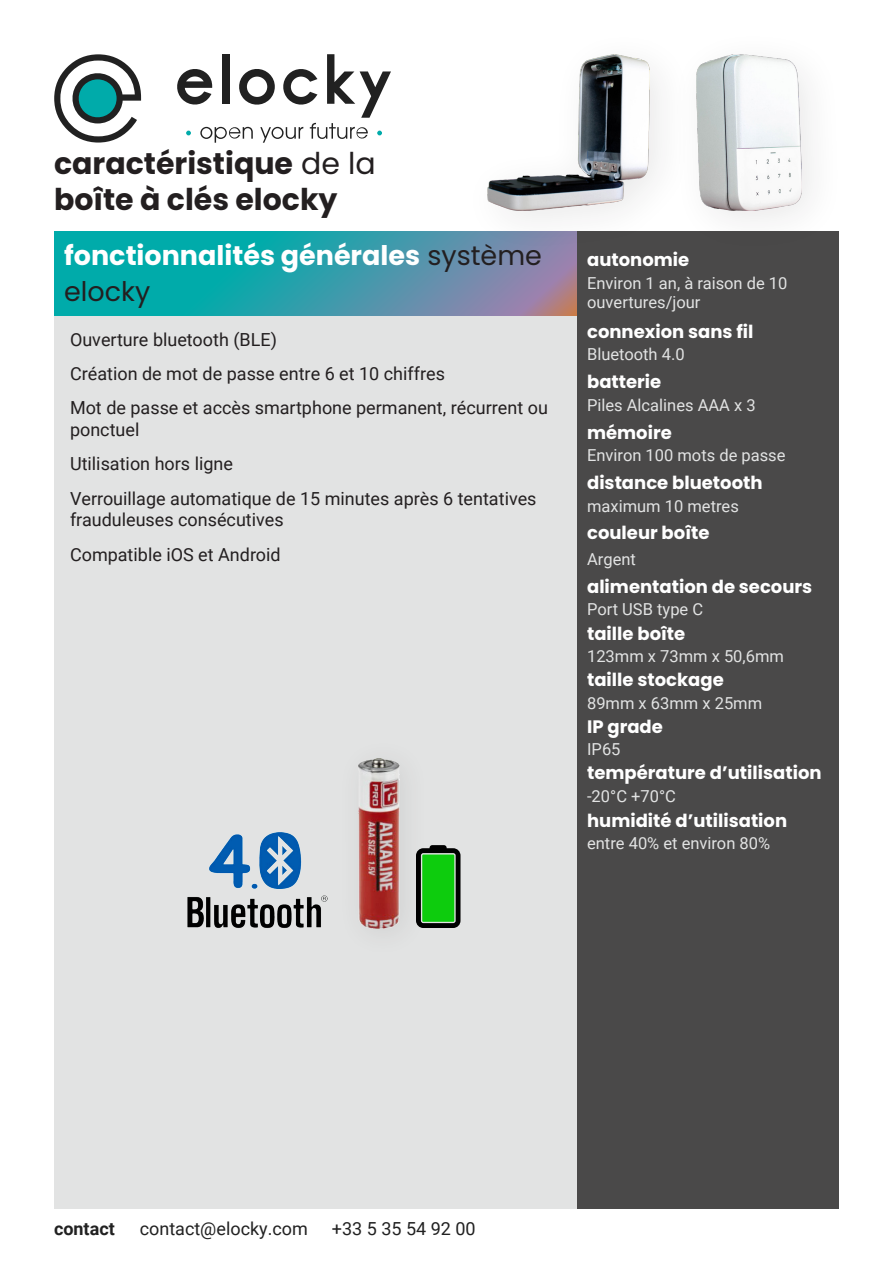
<style>
.page{position:relative;width:893px;height:1263px;background:#fff}
.page>*{position:absolute;margin:0;border:0;box-sizing:border-box;transform-origin:0 0}
.Titre{font:700 30px/36px "Poppins";color:#231f20}
.Sous-titre{font:700 27px/36px "Poppins";color:#fff}
.Corps_de_texte{font:18px/21.6px "Roboto";color:#231f20}
.Sous-titre_2{font:700 18px "Poppins";color:#fff}
.Sous-titre_2-2{font:18px "Roboto";color:#212121}
.Sous-titre_2-3{font:700 18px "Roboto";color:#212121}
.Corps_de_texte_2{font:16.5px/19.8px "Roboto";color:#e2e3e3}
.s1{font-weight:400}
.s2{font-weight:400;color:#231f20}
</style>
<div class="page">
<div style="left:54px;top:316px;width:523px;height:893px;background:#e2e3e3"></div>
<svg style="left:54px;top:54px;width:87px;height:89px"></svg>
<svg style="left:177px;top:54px;width:214px;height:89px"></svg>
<svg style="left:54px;top:232px;width:523px;height:84px;background:#339da9"></svg>
<div style="left:577px;top:232px;width:262px;height:977px;background:#4a4949"></div>
<div style="left:461px;top:28px;width:234px;height:227px;background:#231f20;opacity:.1"></div>
<img style="left:487px;top:54px;width:163px;height:156px">
<div style="left:668px;top:27px;width:178px;height:228px;background:#231f20;opacity:.1"></div>
<img style="left:696px;top:54px;width:105px;height:156px">
<svg style="left:431px;top:845px;width:29px;height:83px"></svg>
<div style="left:422px;top:854px;width:32px;height:68px;background:#0dcc0d"></div>
<img style="left:187px;top:832px;width:140px;height:96px">
<div style="left:335px;top:736px;width:96px;height:223px;background:#231f20;opacity:.1"></div>
<img style="left:358px;top:758px;width:41px;height:170px">
<p class="Titre" style="left:54px;top:146px;width:323px">caractéristique <span class="s1">de la </span>boîte à clés elocky</p>
<p class="Sous-titre" style="left:64px;top:237px;width:479px">fonctionnalités générales <span class="s2">système elocky</span></p>
<p class="Sous-titre_2" style="left:587px;top:249px;width:104px">autonomie</p>
<p class="Corps_de_texte_2" style="left:587px;top:272px;width:202px">Environ 1 an, à raison de 10 ouvertures/jour</p>
<p class="Sous-titre_2" style="left:587px;top:321px;width:168px">connexion sans fil</p>
<p class="Corps_de_texte_2" style="left:587px;top:344px;width:99px">Bluetooth 4.0</p>
<p class="Sous-titre_2" style="left:587px;top:371px;width:76px">batterie</p>
<p class="Corps_de_texte_2" style="left:587px;top:394px;width:170px">Piles Alcalines AAA x 3</p>
<p class="Sous-titre_2" style="left:587px;top:422px;width:86px">mémoire</p>
<p class="Corps_de_texte_2" style="left:587px;top:445px;width:200px">Environ 100 mots de passe</p>
<p class="Sous-titre_2" style="left:587px;top:472px;width:177px">distance bluetooth</p>
<p class="Corps_de_texte_2" style="left:587px;top:495px;width:153px">maximum 10 metres</p>
<p class="Sous-titre_2" style="left:587px;top:523px;width:124px">couleur boîte</p>
<p class="Corps_de_texte_2" style="left:587px;top:549px;width:50px">Argent</p>
<p class="Corps_de_texte" style="left:70px;top:328px;width:208px">Ouverture bluetooth (BLE)</p>
<p class="Corps_de_texte" style="left:70px;top:362px;width:376px">Création de mot de passe entre 6 et 10 chiffres</p>
<p class="Corps_de_texte" style="left:70px;top:396px;width:479px">Mot de passe et accès smartphone permanent, récurrent ou ponctuel</p>
<p class="Corps_de_texte" style="left:70px;top:452px;width:165px">Utilisation hors ligne</p>
<p class="Corps_de_texte" style="left:70px;top:487px;width:468px">Verrouillage automatique de 15 minutes après 6 tentatives frauduleuses consécutives</p>
<p class="Corps_de_texte" style="left:70px;top:543px;width:212px">Compatible iOS et Android</p>
<p class="Sous-titre_2" style="left:587px;top:576px;width:227px">alimentation de secours</p>
<p class="Corps_de_texte_2" style="left:587px;top:599px;width:118px">Port USB type C</p>
<p class="Sous-titre_2" style="left:587px;top:623px;width:100px">taille boîte</p>
<p class="Corps_de_texte_2" style="left:587px;top:646px;width:198px">123mm x 73mm x 50,6mm</p>
<p class="Sous-titre_2" style="left:587px;top:670px;width:138px">taille stockage</p>
<p class="Corps_de_texte_2" style="left:587px;top:692px;width:177px">89mm x 63mm x 25mm</p>
<p class="Sous-titre_2" style="left:587px;top:716px;width:77px">IP grade</p>
<p class="Corps_de_texte_2" style="left:587px;top:739px;width:35px">IP65</p>
<p class="Sous-titre_2" style="left:587px;top:762px;width:236px">température d’utilisation</p>
<p class="Corps_de_texte_2" style="left:587px;top:785px;width:90px">-20°C +70°C</p>
<p class="Sous-titre_2" style="left:587px;top:810px;width:202px">humidité d’utilisation</p>
<p class="Corps_de_texte_2" style="left:587px;top:833px;width:185px">entre 40% et environ 80%</p>
<p class="Sous-titre_2-3" style="left:54px;top:1216px;width:62px">contact</p>
<p class="Sous-titre_2-2" style="left:140px;top:1216px;width:170px">contact@elocky.com</p>
<p class="Sous-titre_2-2" style="left:332px;top:1216px;width:145px">+33 5 35 54 92 00</p>
</div>
